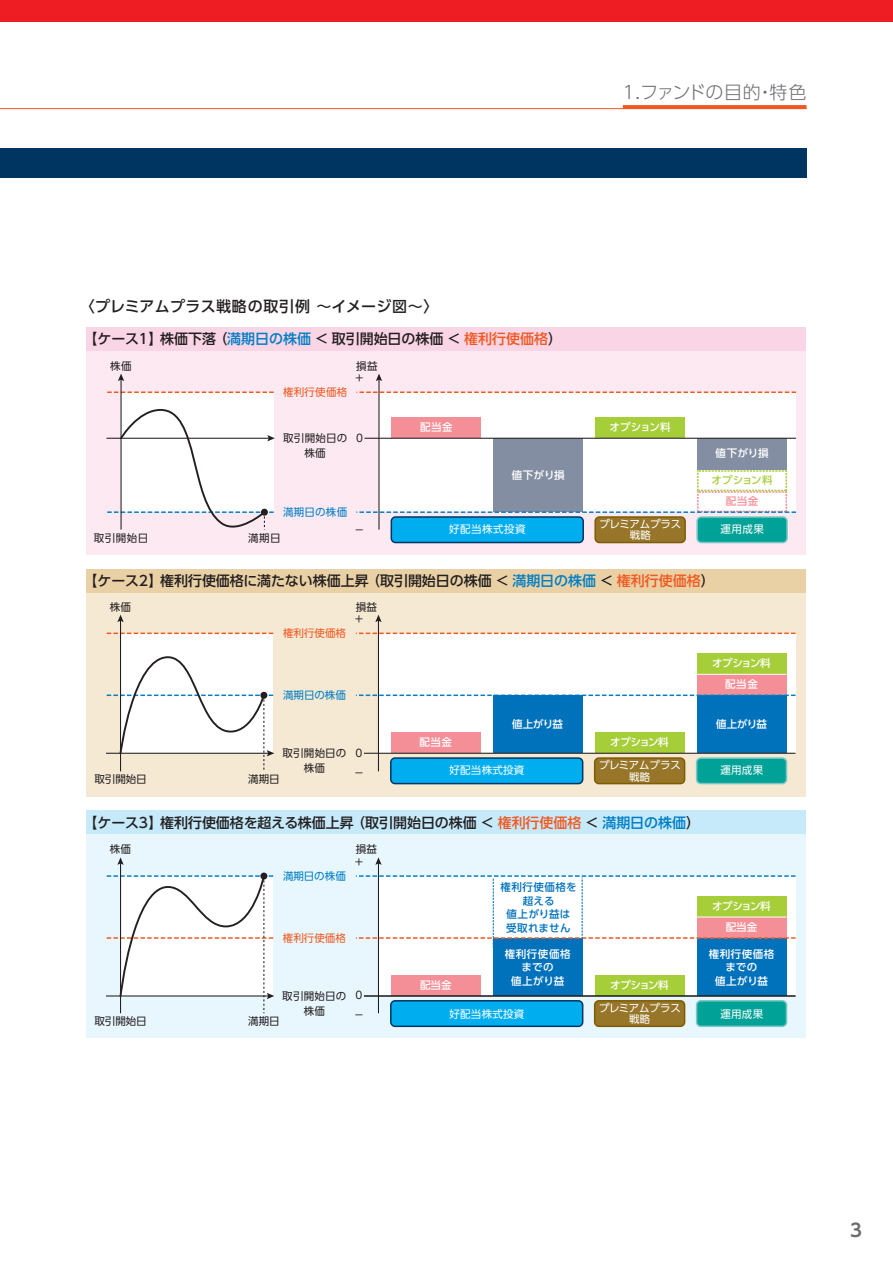
<style>
.page{position:relative;width:893px;height:1263px;background:#fff}
.page>*{position:absolute;margin:0;border:0;box-sizing:border-box;transform-origin:0 0}
.t1{font:300 18px "UD Shin Go Pro";letter-spacing:-.025em;color:#6c6d70}
.t2{font:700 18px "UD Shin Go Pro De";color:#6c6d70}
.t3{font:500 15px "UD Shin Go Pro";letter-spacing:.02em;color:#231f20}
.t4{font:500 13.95px "UD Shin Go Pro";color:#231f20}
.t5{font:10.5px/15px "UD Shin Go Pro";letter-spacing:.01em;color:#231f20;text-align:center}
.t6{font:500 10.5px "UD Shin Go Pro";color:#fff}
.t7{font:10.5px/11.2px "UD Shin Go Pro";letter-spacing:-.02em;color:#fff;text-align:center}
.t8{font:500 10.5px/13.5px "UD Shin Go Pro";letter-spacing:.05em;color:#fff;text-align:center}
.t9{font:10.5px "UD Shin Go Pro";letter-spacing:.025em;color:#fff}
.t10{font:500 10.5px/13.5px "UD Shin Go Pro";letter-spacing:.05em;color:#0072bc;text-align:center}
.t11{font:10.5px "UD Shin Go Pro";color:#f15921}
.t12{font:10.5px "UD Shin Go Pro";color:#007ec5}
.t13{font:10.5px "UD Shin Go Pro";letter-spacing:.05em;color:#fff}
.t14{font:500 10.5px "UD Shin Go Pro";letter-spacing:.015em;color:#a6ce39}
.t15{font:500 10.5px "UD Shin Go Pro";color:#f48f98}
.s1{color:#007ec5}
.s2{color:#f15921}
</style>
<div class="page">
<div style="left:0;top:0;width:893px;height:21px;background:#ee1d23"></div>
<div style="left:0;top:149px;width:806px;height:29px;background:#003562"></div>
<div style="left:86px;top:351px;width:720px;height:204px;background:#fce9f1"></div>
<div style="left:379px;top:392px;width:417px;height:120px;background:#fff"></div>
<div style="left:121px;top:392px;width:153px;height:120px;background:#fff"></div>
<div style="left:391px;top:517px;width:192px;height:25px;background:#00aeef;border-radius:4px"></div>
<div style="left:391px;top:516px;width:193px;height:27px;border:2px solid #003562;border-radius:4px"></div>
<svg style="left:107px;top:391px;width:167px;height:2px"></svg>
<div style="left:595px;top:517px;width:90px;height:25px;background:#97762a;border-radius:4px"></div>
<div style="left:594px;top:516px;width:92px;height:27px;border:2px solid #7f5c00;border-radius:4px"></div>
<div style="left:697px;top:517px;width:90px;height:25px;background:#00a298;border-radius:4px"></div>
<div style="left:696px;top:516px;width:92px;height:27px;border:2px solid #7bc8c5;border-radius:4px"></div>
<svg style="left:356px;top:391px;width:440px;height:2px"></svg>
<div style="left:391px;top:417px;width:90px;height:21px;background:#f48f98"></div>
<div style="left:595px;top:417px;width:90px;height:21px;background:#a6ce39"></div>
<div style="left:493px;top:438px;width:90px;height:74px;background:#838ea3"></div>
<div style="left:697px;top:438px;width:90px;height:32px;background:#838ea3"></div>
<svg style="left:107px;top:408px;width:168px;height:122px"></svg>
<hr style="left:364px;top:438px;width:432px;height:1px;background:#231f20">
<svg style="left:356px;top:470px;width:440px;height:43px"></svg>
<hr style="left:378px;top:379px;width:1px;height:151px;background:#231f20">
<svg style="left:376px;top:374px;width:6px;height:7px"></svg>
<hr style="left:121px;top:379px;width:1px;height:151px;background:#231f20">
<svg style="left:118px;top:374px;width:6px;height:7px"></svg>
<div style="left:86px;top:593px;width:720px;height:203px;background:#f5e9d4"></div>
<div style="left:379px;top:633px;width:416px;height:120px;background:#fff"></div>
<div style="left:121px;top:633px;width:152px;height:120px;background:#fff"></div>
<div style="left:697px;top:674px;width:89px;height:21px;background:#f48f98"></div>
<div style="left:697px;top:695px;width:89px;height:58px;background:#0072bc"></div>
<svg style="left:356px;top:633px;width:439px;height:1px"></svg>
<svg style="left:356px;top:694px;width:439px;height:2px"></svg>
<div style="left:391px;top:732px;width:90px;height:21px;background:#f48f98"></div>
<div style="left:595px;top:732px;width:90px;height:21px;background:#a6ce39"></div>
<div style="left:697px;top:653px;width:89px;height:21px;background:#a6ce39"></div>
<div style="left:493px;top:695px;width:90px;height:58px;background:#0072bc"></div>
<svg style="left:106px;top:633px;width:167px;height:1px"></svg>
<hr style="left:378px;top:620px;width:1px;height:151px;background:#231f20">
<svg style="left:375px;top:615px;width:7px;height:7px"></svg>
<hr style="left:364px;top:753px;width:431px;height:1px;background:#231f20">
<hr style="left:120px;top:620px;width:1px;height:151px;background:#231f20">
<svg style="left:117px;top:615px;width:7px;height:7px"></svg>
<svg style="left:106px;top:655px;width:168px;height:116px"></svg>
<div style="left:391px;top:758px;width:192px;height:25px;background:#00aeef;border-radius:4px"></div>
<div style="left:390px;top:757px;width:193px;height:27px;border:2px solid #003562;border-radius:4px"></div>
<div style="left:595px;top:758px;width:90px;height:25px;background:#97762a;border-radius:4px"></div>
<div style="left:594px;top:757px;width:91px;height:27px;border:2px solid #7f5c00;border-radius:4px"></div>
<div style="left:697px;top:758px;width:89px;height:25px;background:#00a298;border-radius:4px"></div>
<div style="left:696px;top:757px;width:91px;height:27px;border:2px solid #7bc8c5;border-radius:4px"></div>
<hr style="left:697px;top:674px;width:89px;height:1px;background:#fff">
<div style="left:86px;top:834px;width:720px;height:204px;background:#e8f6fd"></div>
<div style="left:379px;top:876px;width:416px;height:120px;background:#fff"></div>
<div style="left:493px;top:938px;width:90px;height:58px;background:#0072bc"></div>
<div style="left:697px;top:938px;width:89px;height:58px;background:#0072bc"></div>
<div style="left:391px;top:975px;width:90px;height:21px;background:#f48f98"></div>
<div style="left:595px;top:975px;width:90px;height:21px;background:#a6ce39"></div>
<hr style="left:378px;top:862px;width:1px;height:151px;background:#231f20">
<svg style="left:375px;top:857px;width:7px;height:8px"></svg>
<hr style="left:120px;top:862px;width:1px;height:151px;background:#231f20">
<svg style="left:117px;top:857px;width:7px;height:8px"></svg>
<svg style="left:106px;top:874px;width:168px;height:139px"></svg>
<hr style="left:364px;top:995px;width:431px;height:1px;background:#231f20">
<div style="left:391px;top:1001px;width:192px;height:25px;background:#00aeef;border-radius:4px"></div>
<div style="left:390px;top:1000px;width:193px;height:27px;border:2px solid #003562;border-radius:4px"></div>
<div style="left:595px;top:1001px;width:90px;height:25px;background:#97762a;border-radius:4px"></div>
<div style="left:594px;top:1000px;width:91px;height:27px;border:2px solid #7f5c00;border-radius:4px"></div>
<div style="left:697px;top:1001px;width:89px;height:25px;background:#00a298;border-radius:4px"></div>
<div style="left:696px;top:1000px;width:91px;height:27px;border:2px solid #7bc8c5;border-radius:4px"></div>
<svg style="left:356px;top:875px;width:439px;height:73px"></svg>
<hr style="left:697px;top:917px;width:89px;height:1px;background:#fff">
<div style="left:86px;top:327px;width:720px;height:24px;background:#fad5e5"></div>
<div style="left:86px;top:569px;width:720px;height:24px;background:#e9d1a5"></div>
<div style="left:86px;top:810px;width:720px;height:24px;background:#c6eafa"></div>
<hr style="left:0;top:108px;width:806px;height:1px;background:#f15921">
<svg style="left:623px;top:105px;width:183px;height:3px"></svg>
<p class="t1" style="left:623px;top:78px;width:185px">1.ファンドの目的・特色</p>
<p class="t3" style="left:80px;top:294px;width:360px">〈プレミアムプラス戦略の取引例 ～イメージ図～〉</p>
<p class="t4" style="left:83px;top:327px;width:480px">【ケース1】株価下落 （<span class="s1">満期日の株価</span> ＜ 取引開始日の株価 ＜ <span class="s2">権利行使価格</span>）</p>
<p class="t5" style="left:110px;top:358px;width:23px">株価</p>
<p class="t11" style="left:283px;top:383px;width:66px">権利行使価格</p>
<p class="t5" style="left:283px;top:430px;width:66px">取引開始日の株価</p>
<p class="t5" style="left:356px;top:358px;width:23px">損益</p>
<p class="t5" style="left:354px;top:370px;width:12px">＋</p>
<p class="t5" style="left:356px;top:430px;width:8px">0</p>
<p class="t12" style="left:283px;top:503px;width:66px">満期日の株価</p>
<p class="t5" style="left:94px;top:530px;width:56px">取引開始日</p>
<p class="t5" style="left:248px;top:530px;width:34px">満期日</p>
<p class="t5" style="left:354px;top:522px;width:12px">－</p>
<p class="t6" style="left:420px;top:419px;width:34px">配当金</p>
<p class="t6" style="left:609px;top:419px;width:63px">オプション料</p>
<p class="t6" style="left:512px;top:466px;width:54px">値下がり損</p>
<p class="t6" style="left:716px;top:445px;width:54px">値下がり損</p>
<p class="t14" style="left:711px;top:472px;width:63px">オプション料</p>
<p class="t15" style="left:726px;top:493px;width:34px">配当金</p>
<p class="t13" style="left:449px;top:521px;width:78px">好配当株式投資</p>
<p class="t7" style="left:599px;top:518px;width:83px">プレミアムプラス戦略</p>
<p class="t9" style="left:720px;top:521px;width:45px">運用成果</p>
<p class="t4" style="left:83px;top:569px;width:633px">【ケース2】権利行使価格に満たない株価上昇 （取引開始日の株価 ＜<span class="s1">満期日の株価</span> ＜ <span class="s2">権利行使価格</span>）</p>
<p class="t5" style="left:110px;top:599px;width:23px">株価</p>
<p class="t11" style="left:283px;top:624px;width:65px">権利行使価格</p>
<p class="t5" style="left:354px;top:600px;width:25px;line-height:12.6px;text-align:left">損益＋</p>
<p class="t12" style="left:283px;top:686px;width:64px">満期日の株価</p>
<p class="t5" style="left:282px;top:745px;width:66px">取引開始日の株価</p>
<p class="t5" style="left:355px;top:745px;width:8px">0</p>
<p class="t5" style="left:354px;top:765px;width:12px">－</p>
<p class="t5" style="left:94px;top:771px;width:54px">取引開始日</p>
<p class="t5" style="left:248px;top:771px;width:33px">満期日</p>
<p class="t6" style="left:512px;top:715px;width:52px">値上がり益</p>
<p class="t6" style="left:419px;top:734px;width:34px">配当金</p>
<p class="t6" style="left:610px;top:734px;width:60px">オプション料</p>
<p class="t6" style="left:712px;top:655px;width:60px">オプション料</p>
<p class="t6" style="left:725px;top:676px;width:34px">配当金</p>
<p class="t6" style="left:716px;top:715px;width:52px">値上がり益</p>
<p class="t9" style="left:449px;top:762px;width:77px">好配当株式投資</p>
<p class="t7" style="left:599px;top:759px;width:83px">プレミアムプラス戦略</p>
<p class="t9" style="left:720px;top:762px;width:44px">運用成果</p>
<p class="t4" style="left:83px;top:811px;width:618px">【ケース3】権利行使価格を超える株価上昇 （取引開始日の株価 ＜ <span class="s2">権利行使価格</span> ＜ <span class="s1">満期日の株価</span>）</p>
<p class="t5" style="left:110px;top:842px;width:22px">株価</p>
<p class="t12" style="left:283px;top:867px;width:64px">満期日の株価</p>
<p class="t5" style="left:354px;top:843px;width:25px;line-height:12.6px;text-align:left">損益＋</p>
<p class="t11" style="left:283px;top:929px;width:64px">権利行使価格</p>
<p class="t5" style="left:282px;top:988px;width:66px">取引開始日の株価</p>
<p class="t5" style="left:355px;top:988px;width:8px">0</p>
<p class="t5" style="left:354px;top:1007px;width:12px">－</p>
<p class="t5" style="left:94px;top:1013px;width:54px">取引開始日</p>
<p class="t5" style="left:248px;top:1013px;width:33px">満期日</p>
<p class="t10" style="left:500px;top:880px;width:78px">権利行使価格を超える<br>値上がり益は受取れません</p>
<p class="t8" style="left:505px;top:947px;width:67px">権利行使価格までの<br>値上がり益</p>
<p class="t6" style="left:420px;top:976px;width:33px">配当金</p>
<p class="t6" style="left:610px;top:976px;width:60px">オプション料</p>
<p class="t6" style="left:712px;top:898px;width:60px">オプション料</p>
<p class="t6" style="left:726px;top:919px;width:33px">配当金</p>
<p class="t8" style="left:709px;top:947px;width:67px">権利行使価格までの<br>値上がり益</p>
<p class="t9" style="left:449px;top:1005px;width:77px">好配当株式投資</p>
<p class="t7" style="left:599px;top:1002px;width:83px">プレミアムプラス戦略</p>
<p class="t9" style="left:720px;top:1005px;width:44px">運用成果</p>
<p class="t2" style="left:850px;top:1215px;width:13px">3</p>
</div>
